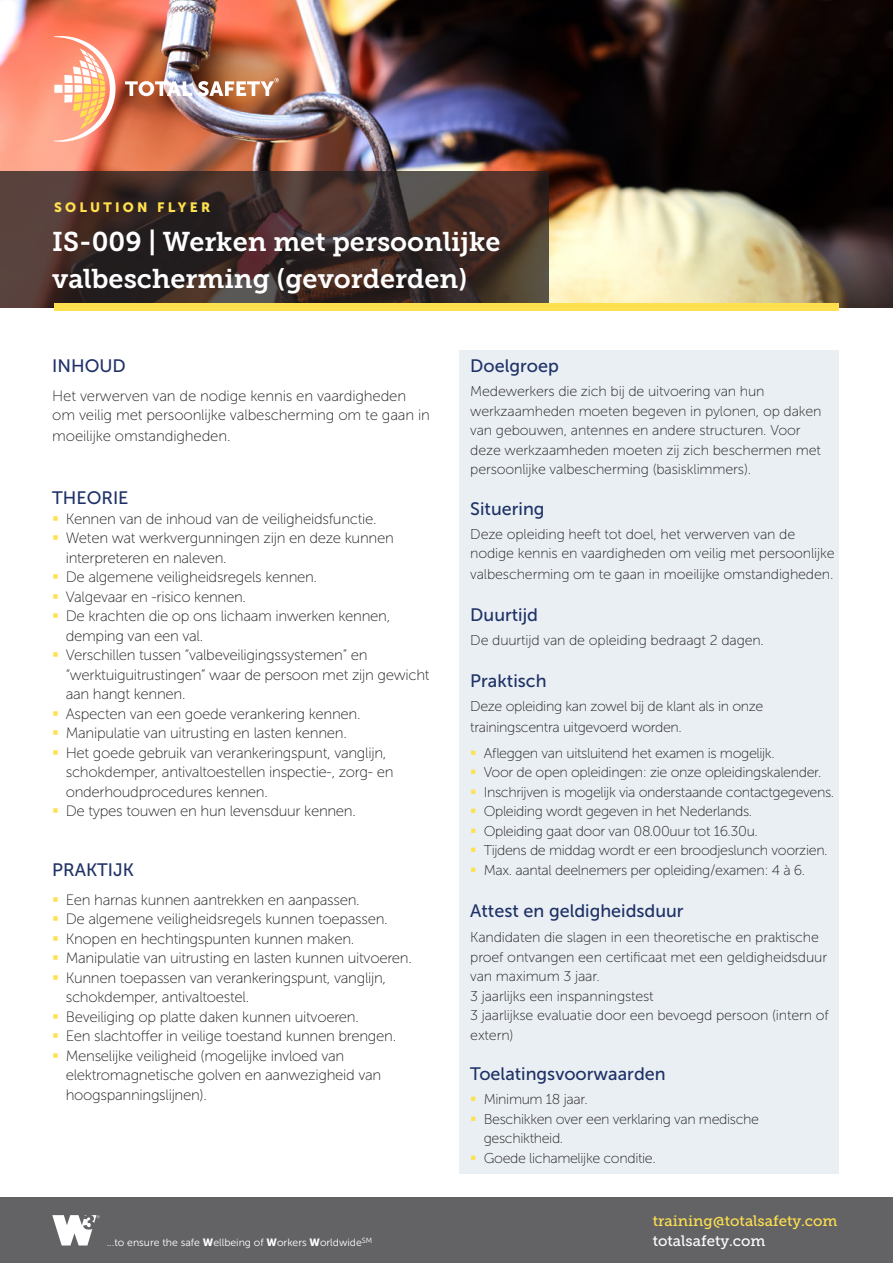
<style>
.page{position:relative;width:893px;height:1263px;background:#fff}
.page>*{position:absolute;margin:0;border:0;box-sizing:border-box;transform-origin:0 0}
.Headline{font:27px/37.5px "Museo Slab 700";color:#fff}
.Subtitle{font:18px "Museo Sans 500";color:#1f3267}
.Bodytext{font:18px "Museo Sans 500";color:#1f3267}
.Bodytext-2{font:15px/19.5px "Museo Sans 100";letter-spacing:-.02em;color:#231f20}
.t1{font:15px "Museo Slab 500";color:#ffe04e}
.t2{font:15px "Museo Slab 500";color:#fff}
.Bodytext-3{font:14.25px/19.5px "Museo Sans 100";letter-spacing:-.02em;color:#231f20}
.Subtitle-2{font:14.25px/19.5px "Museo Sans 100";letter-spacing:-.01em;color:#231f20}
.Sub-Header_1{font:13.5px "Museo Sans 900";letter-spacing:.24em;color:#ffe04e}
.t3{font:10.5px "Museo Sans 300";color:#fff}
.s1{color:#ffe04e}
.s2{font-family:"Museo Sans 900"}
</style>
<div class="page">
<img style="left:0;top:0;width:893px;height:307px">
<svg style="left:0;top:171px;width:548px;height:136px;background:#402f2a"></svg>
<div style="left:54px;top:304px;width:785px;height:7px;background:#ffe04e"></div>
<svg style="left:54px;top:36px;width:62px;height:106px"></svg>
<svg style="left:125px;top:81px;width:67px;height:15px"></svg>
<svg style="left:198px;top:78px;width:81px;height:18px"></svg>
<div style="left:0;top:1197px;width:893px;height:66px;background:#636366"></div>
<svg style="left:52px;top:1215px;width:48px;height:30px"></svg>
<div style="left:459px;top:350px;width:380px;height:824px;background:#e9eff3"></div>
<p class="Sub-Header_1" style="left:54px;top:199px;width:158px">SOLUTION FLYER</p>
<p class="Headline" style="left:52px;top:223px;width:450px">IS-009 | Werken met persoonlijke valbescherming (gevorderden)</p>
<p class="Subtitle" style="left:52px;top:356px;width:75px">INHOUD</p>
<p class="Bodytext-2" style="left:52px;top:386px;width:379px">Het verwerven van de nodige kennis en vaardigheden om veilig met persoonlijke valbescherming om te gaan in</p>
<p class="Bodytext-2" style="left:52px;top:427px;width:180px">moeilijke omstandigheden.</p>
<p class="Bodytext" style="left:52px;top:488px;width:78px">THEORIE</p>
<p class="Bodytext-2" style="left:52px;top:509px;width:326px"><span class="s1">▪</span> Kennen van de inhoud van de veiligheidsfunctie.</p>
<p class="Bodytext-2" style="left:66px;top:529px;width:330px;text-indent:-14px"><span class="s1">▪</span> Weten wat werkvergunningen zijn en deze kunnen interpreteren en naleven.</p>
<p class="Bodytext-2" style="left:52px;top:568px;width:266px"><span class="s1">▪</span> De algemene veiligheidsregels kennen.</p>
<p class="Bodytext-2" style="left:52px;top:587px;width:195px"><span class="s1">▪</span> Valgevaar en -risico kennen.</p>
<p class="Bodytext-2" style="left:66px;top:607px;width:326px;text-indent:-14px"><span class="s1">▪</span> De krachten die op ons lichaam inwerken kennen, demping van een val.</p>
<p class="Bodytext-2" style="left:66px;top:646px;width:365px;text-indent:-14px"><span class="s1">▪</span> Verschillen tussen “valbeveiligingssystemen” en “werktuiguitrustingen” waar de persoon met zijn gewicht aan hangt kennen.</p>
<p class="Bodytext-2" style="left:52px;top:704px;width:310px"><span class="s1">▪</span> Aspecten van een goede verankering kennen.</p>
<p class="Bodytext-2" style="left:52px;top:724px;width:296px"><span class="s1">▪</span> Manipulatie van uitrusting en lasten kennen.</p>
<p class="Bodytext-2" style="left:66px;top:743px;width:329px;text-indent:-14px"><span class="s1">▪</span> Het goede gebruik van verankeringspunt, vanglijn, schokdemper, antivaltoestellen inspectie-, zorg- en onderhoudprocedures kennen.</p>
<p class="Bodytext-2" style="left:52px;top:802px;width:305px"><span class="s1">▪</span> De types touwen en hun levensduur kennen.</p>
<p class="Subtitle" style="left:52px;top:860px;width:83px">PRAKTIJK</p>
<p class="Bodytext-2" style="left:52px;top:890px;width:309px"><span class="s1">▪</span> Een harnas kunnen aantrekken en aanpassen.</p>
<p class="Bodytext-2" style="left:52px;top:910px;width:337px"><span class="s1">▪</span> De algemene veiligheidsregels kunnen toepassen.</p>
<p class="Bodytext-2" style="left:52px;top:929px;width:304px"><span class="s1">▪</span> Knopen en hechtingspunten kunnen maken.</p>
<p class="Bodytext-2" style="left:52px;top:949px;width:361px"><span class="s1">▪</span> Manipulatie van uitrusting en lasten kunnen uitvoeren.</p>
<p class="Bodytext-2" style="left:66px;top:968px;width:322px;text-indent:-14px"><span class="s1">▪</span> Kunnen toepassen van verankeringspunt, vanglijn, schokdemper, antivaltoestel.</p>
<p class="Bodytext-2" style="left:52px;top:1007px;width:308px"><span class="s1">▪</span> Beveiliging op platte daken kunnen uitvoeren.</p>
<p class="Bodytext-2" style="left:52px;top:1027px;width:345px"><span class="s1">▪</span> Een slachtoffer in veilige toestand kunnen brengen.</p>
<p class="Bodytext-2" style="left:66px;top:1046px;width:317px;text-indent:-14px"><span class="s1">▪</span> Menselijke veiligheid (mogelijke invloed van elektromagnetische golven en aanwezigheid van hoogspanningslijnen).</p>
<p class="Subtitle" style="left:470px;top:356px;width:90px">Doelgroep</p>
<p class="Bodytext-3" style="left:470px;top:382px;width:353px">Medewerkers die zich bij de uitvoering van hun werkzaamheden moeten begeven in pylonen, op daken van gebouwen, antennes en andere structuren. Voor deze werkzaamheden moeten zij zich beschermen met persoonlijke valbescherming (basisklimmers).</p>
<p class="Subtitle" style="left:470px;top:499px;width:76px">Situering</p>
<p class="Subtitle-2" style="left:470px;top:524px;width:366px">Deze opleiding heeft tot doel, het verwerven van de nodige kennis en vaardigheden om veilig met persoonlijke</p>
<p class="Subtitle-2" style="left:470px;top:565px;width:365px">valbescherming om te gaan in moeilijke omstandigheden.</p>
<p class="Subtitle" style="left:470px;top:605px;width:69px">Duurtijd</p>
<p class="Subtitle-2" style="left:470px;top:631px;width:295px">De duurtijd van de opleiding bedraagt 2 dagen.</p>
<p class="Subtitle" style="left:470px;top:671px;width:78px">Praktisch</p>
<p class="Subtitle-2" style="left:470px;top:696px;width:295px;line-height:21px">Deze opleiding kan zowel bij de klant als in onze trainingscentra uitgevoerd worden.</p>
<p class="Bodytext-3" style="left:470px;top:743px;width:306px"><span class="s1">▪</span> Afleggen van uitsluitend het examen is mogelijk.</p>
<p class="Bodytext-3" style="left:470px;top:763px;width:353px"><span class="s1">▪</span> Voor de open opleidingen: zie onze opleidingskalender.</p>
<p class="Bodytext-3" style="left:470px;top:782px;width:366px"><span class="s1">▪</span> Inschrijven is mogelijk via onderstaande contactgegevens.</p>
<p class="Bodytext-3" style="left:470px;top:802px;width:283px"><span class="s1">▪</span> Opleiding wordt gegeven in het Nederlands.</p>
<p class="Bodytext-3" style="left:470px;top:821px;width:289px"><span class="s1">▪</span> Opleiding gaat door van 08.00uur tot 16.30u.</p>
<p class="Bodytext-3" style="left:470px;top:841px;width:359px"><span class="s1">▪</span> Tijdens de middag wordt er een broodjeslunch voorzien.</p>
<p class="Bodytext-3" style="left:470px;top:860px;width:336px"><span class="s1">▪</span> Max. aantal deelnemers per opleiding/examen: 4 à 6.</p>
<p class="Subtitle" style="left:470px;top:901px;width:215px">Attest en geldigheidsduur</p>
<p class="Bodytext-3" style="left:470px;top:928px;width:358px">Kandidaten die slagen in een theoretische en praktische proef ontvangen een certificaat met een geldigheidsduur van maximum 3 jaar.</p>
<p class="Bodytext-3" style="left:470px;top:986px;width:185px">3 jaarlijks een inspanningstest</p>
<p class="Bodytext-3" style="left:470px;top:1006px;width:360px">3 jaarlijkse evaluatie door een bevoegd persoon (intern of extern)</p>
<p class="Subtitle" style="left:470px;top:1064px;width:197px">Toelatingsvoorwaarden</p>
<p class="Bodytext-3" style="left:470px;top:1090px;width:119px"><span class="s1">▪</span> Minimum 18 jaar.</p>
<p class="Bodytext-3" style="left:484px;top:1109px;width:277px;text-indent:-14px"><span class="s1">▪</span> Beschikken over een verklaring van medische geschiktheid.</p>
<p class="Bodytext-3" style="left:470px;top:1148px;width:187px"><span class="s1">▪</span> Goede lichamelijke conditie.</p>
<p class="t1" style="left:653px;top:1213px;width:186px">training@totalsafety.com</p>
<p class="t3" style="left:107px;top:1236px;width:267px">...to ensure the safe <span class="s2">W</span>ellbeing of <span class="s2">W</span>orkers <span class="s2">W</span>orldwide<sup>SM</sup></p>
<p class="t2" style="left:653px;top:1232px;width:114px">totalsafety.com</p>
</div>
